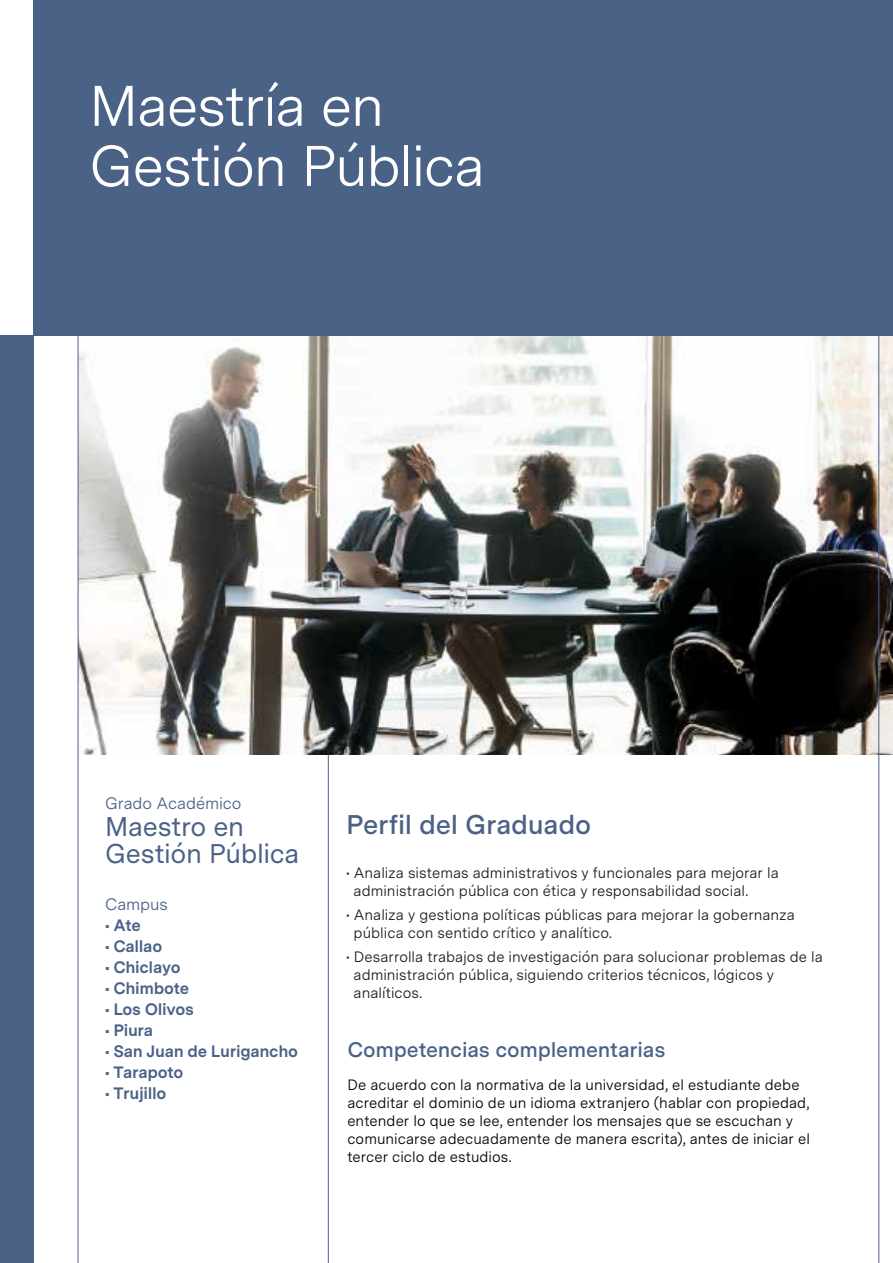
<style>
.page{position:relative;width:893px;height:1263px;background:#fff}
.page>*{position:absolute;margin:0;border:0;box-sizing:border-box;transform-origin:0 0}
.t1{font:57px/60.2px "Messina Sans";letter-spacing:-.025em;color:#fff}
.t2{font:27px/27px "Messina Sans";letter-spacing:-.01em;color:#4b6287}
.t3{font:600 27px "Messina Sans";letter-spacing:-.01em;color:#4b6287}
.t4{font:600 21px "Messina Sans";letter-spacing:-.01em;color:#4b6287}
.t5{font:700 16.5px "Messina Sans";letter-spacing:-.02em;color:#4b6287}
.t6{font:16.5px "Messina Sans";letter-spacing:-.005em;color:#4b6287}
.t7{font:15px/18px "Messina Sans";letter-spacing:.005em;color:#1d1d1b}
.t8{font:15px/18px "Messina Sans";letter-spacing:.005em;color:#000}
</style>
<div class="page">
<img style="left:79px;top:337px;width:814px;height:418px">
<hr style="left:78px;top:336px;width:1px;height:927px;background:#4b6287">
<div style="left:33px;top:0;width:860px;height:336px;background:#4b6287"></div>
<div style="left:0;top:336px;width:33px;height:927px;background:#4b6287"></div>
<hr style="left:328px;top:755px;width:1px;height:508px;background:#4b6287">
<hr style="left:878px;top:336px;width:1px;height:927px;background:#4b6287">
<h1 class="t1" style="left:89px;top:74px;width:397px">Maestría en<br>Gestión Pública</h1>
<p class="t6" style="left:105px;top:791px;width:138px">Grado Académico</p>
<h2 class="t2" style="left:105px;top:812px;width:196px">Maestro en<br>Gestión Pública</h2>
<p class="t6" style="left:105px;top:892px;width:64px">Campus</p>
<p class="t5" style="left:105px;top:913px;width:37px">• Ate</p>
<p class="t5" style="left:105px;top:934px;width:59px">• Callao</p>
<p class="t5" style="left:105px;top:955px;width:77px">• Chiclayo</p>
<p class="t5" style="left:105px;top:976px;width:86px">• Chimbote</p>
<p class="t5" style="left:105px;top:997px;width:90px">• Los Olivos</p>
<p class="t5" style="left:105px;top:1018px;width:50px">• Piura</p>
<p class="t5" style="left:105px;top:1039px;width:194px">• San Juan de Lurigancho</p>
<p class="t5" style="left:105px;top:1060px;width:80px">• Tarapoto</p>
<p class="t5" style="left:105px;top:1081px;width:63px">• Trujillo</p>
<h2 class="t3" style="left:346px;top:804px;width:247px">Perfil del Graduado</h2>
<p class="t7" style="left:354px;top:863px;width:427px;text-indent:-8px">• Analiza sistemas administrativos y funcionales para mejorar la administración pública con ética y responsabilidad social.</p>
<p class="t7" style="left:354px;top:905px;width:443px;text-indent:-8px">• Analiza y gestiona políticas públicas para mejorar la gobernanza pública con sentido crítico y analítico.</p>
<p class="t7" style="left:354px;top:947px;width:471px;text-indent:-8px">• Desarrolla trabajos de investigación para solucionar problemas de la administración pública, siguiendo criterios técnicos, lógicos y analíticos.</p>
<h3 class="t4" style="left:347px;top:1034px;width:319px">Competencias complementarias</h3>
<p class="t8" style="left:347px;top:1075px;width:464px">De acuerdo con la normativa de la universidad, el estudiante debe acreditar el dominio de un idioma extranjero (hablar con propiedad, entender lo que se lee, entender los mensajes que se escuchan y comunicarse adecuadamente de manera escrita), antes de iniciar el tercer ciclo de estudios.</p>
</div>
